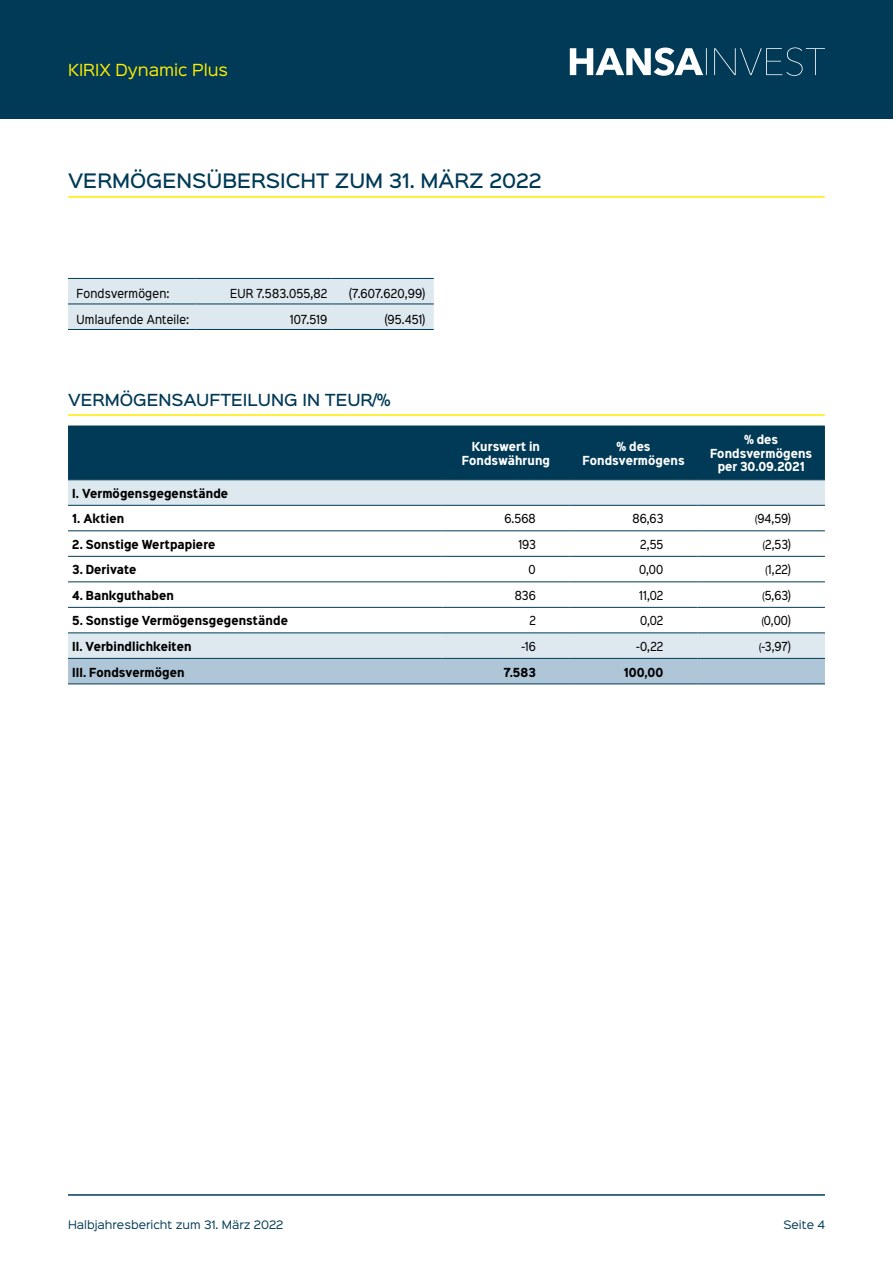
<style>
.page{position:relative;width:893px;height:1263px;background:#fff}
.page>*{position:absolute;margin:0;border:0;box-sizing:border-box;transform-origin:0 0}
.t1{font:500 18px "Sinkin Sans 500";color:#003a56}
.t2{font:500 15px "Sinkin Sans 500";color:#003a56}
.t3{font:15px "Sinkin Sans 400";color:#ffed00}
.t4{font:11.25px "Sinkin Sans Narrow W01 400 Rg";letter-spacing:.01em;color:#000}
.t5{font:700 11.25px "Sinkin Sans Narrow W01 700";letter-spacing:.01em;color:#000}
.t6{font:700 11.25px/13.5px "Sinkin Sans Narrow W01 700";letter-spacing:.005em;color:#fff;text-align:center}
.t7{font:10.5px "Sinkin Sans 400";color:#003a56}
.s1{font-size:9px}
</style>
<div class="page">
<div style="left:0;top:0;width:893px;height:119px;background:#003a56"></div>
<svg style="left:570px;top:47px;width:255px;height:29px"></svg>
<hr style="left:68px;top:1194px;width:757px;height:2px;background:#003a56">
<hr style="left:68px;top:196px;width:757px;height:2px;background:#ffed00">
<div style="left:68px;top:425px;width:757px;height:54px;background:#003a56"></div>
<svg style="left:68px;top:480px;width:757px;height:178px"></svg>
<div style="left:68px;top:659px;width:757px;height:24px;background:#aec6d7"></div>
<hr style="left:68px;top:479px;width:374px;height:1px;background:#003a56">
<hr style="left:442px;top:479px;width:128px;height:1px;background:#003a56">
<hr style="left:570px;top:479px;width:127px;height:1px;background:#003a56">
<hr style="left:697px;top:479px;width:128px;height:1px;background:#003a56">
<hr style="left:68px;top:530px;width:374px;height:1px;background:#003a56">
<hr style="left:442px;top:530px;width:128px;height:1px;background:#003a56">
<hr style="left:570px;top:530px;width:127px;height:1px;background:#003a56">
<hr style="left:697px;top:530px;width:128px;height:1px;background:#003a56">
<hr style="left:442px;top:505px;width:128px;height:1px;background:#003a56">
<hr style="left:570px;top:505px;width:127px;height:1px;background:#003a56">
<hr style="left:697px;top:505px;width:128px;height:1px;background:#003a56">
<hr style="left:442px;top:556px;width:128px;height:1px;background:#003a56">
<hr style="left:570px;top:556px;width:127px;height:1px;background:#003a56">
<hr style="left:697px;top:556px;width:128px;height:1px;background:#003a56">
<hr style="left:442px;top:581px;width:128px;height:1px;background:#003a56">
<hr style="left:570px;top:581px;width:127px;height:1px;background:#003a56">
<hr style="left:697px;top:581px;width:128px;height:1px;background:#003a56">
<hr style="left:442px;top:607px;width:128px;height:1px;background:#003a56">
<hr style="left:570px;top:607px;width:127px;height:1px;background:#003a56">
<hr style="left:697px;top:607px;width:128px;height:1px;background:#003a56">
<hr style="left:442px;top:632px;width:128px;height:1px;background:#003a56">
<hr style="left:570px;top:632px;width:127px;height:1px;background:#003a56">
<hr style="left:697px;top:632px;width:128px;height:1px;background:#003a56">
<hr style="left:68px;top:505px;width:374px;height:1px;background:#003a56">
<hr style="left:68px;top:556px;width:374px;height:1px;background:#003a56">
<hr style="left:68px;top:581px;width:374px;height:1px;background:#003a56">
<hr style="left:68px;top:607px;width:374px;height:1px;background:#003a56">
<hr style="left:68px;top:632px;width:374px;height:1px;background:#003a56">
<hr style="left:68px;top:658px;width:374px;height:1px;background:#003a56">
<hr style="left:442px;top:658px;width:128px;height:1px;background:#003a56">
<hr style="left:570px;top:658px;width:127px;height:1px;background:#003a56">
<hr style="left:697px;top:658px;width:128px;height:1px;background:#003a56">
<hr style="left:68px;top:683px;width:374px;height:1px;background:#003a56">
<hr style="left:442px;top:683px;width:128px;height:1px;background:#003a56">
<hr style="left:570px;top:683px;width:127px;height:1px;background:#003a56">
<hr style="left:697px;top:683px;width:128px;height:1px;background:#003a56">
<hr style="left:68px;top:414px;width:757px;height:2px;background:#ffed00">
<div style="left:68px;top:279px;width:366px;height:50px;background:#dde8ef"></div>
<hr style="left:68px;top:304px;width:128px;height:1px;background:#003a56">
<hr style="left:196px;top:304px;width:136px;height:1px;background:#003a56">
<hr style="left:332px;top:304px;width:102px;height:1px;background:#003a56">
<hr style="left:68px;top:278px;width:128px;height:1px;background:#003a56">
<hr style="left:68px;top:329px;width:128px;height:1px;background:#003a56">
<hr style="left:196px;top:278px;width:136px;height:1px;background:#003a56">
<hr style="left:332px;top:278px;width:102px;height:1px;background:#003a56">
<hr style="left:196px;top:329px;width:136px;height:1px;background:#003a56">
<hr style="left:332px;top:329px;width:102px;height:1px;background:#003a56">
<h2 class="t3" style="left:68px;top:57px;width:162px">KIRIX Dynamic Plus</h2>
<h1 class="t1" style="left:68px;top:165px;width:475px">VERMÖGENSÜBERSICHT ZUM 31. März 2022</h1>
<p class="t4" style="left:77px;top:286px;width:94px">Fondsvermögen:</p>
<p class="t4" style="left:230px;top:286px;width:99px">EUR 7.583.055,82</p>
<p class="t4" style="left:349px;top:286px;width:78px">(7.607.620,99)</p>
<p class="t4" style="left:77px;top:311px;width:114px">Umlaufende Anteile:</p>
<p class="t4" style="left:290px;top:311px;width:39px">107.519</p>
<p class="t4" style="left:385px;top:311px;width:42px">(95.451)</p>
<h2 class="t2" style="left:68px;top:387px;width:324px">VERMÖGENSAUFTEILUNG IN TEUR/%</h2>
<p class="t6" style="left:462px;top:439px;width:90px">Kurswert in<br>Fondswährung</p>
<p class="t6" style="left:583px;top:439px;width:104px">% des<br>Fondsvermögens</p>
<p class="t6" style="left:710px;top:432px;width:104px">% des<br>Fondsvermögens per 30.09.2021</p>
<p class="t5" style="left:72px;top:485px;width:157px">I. Vermögensgegenstände</p>
<p class="t5" style="left:72px;top:511px;width:53px">1. Aktien</p>
<p class="t4" style="left:504px;top:511px;width:33px">6.568</p>
<p class="t4" style="left:633px;top:511px;width:32px">86,63</p>
<p class="t4" style="left:755px;top:511px;width:37px"><span class="s1">(</span>94,59)</p>
<p class="t5" style="left:72px;top:536px;width:145px">2. Sonstige Wertpapiere</p>
<p class="t4" style="left:518px;top:536px;width:19px">193</p>
<p class="t4" style="left:640px;top:536px;width:25px">2,55</p>
<p class="t4" style="left:763px;top:536px;width:30px"><span class="s1">(</span>2,53)</p>
<p class="t5" style="left:72px;top:562px;width:66px">3. Derivate</p>
<p class="t4" style="left:529px;top:562px;width:9px">0</p>
<p class="t4" style="left:639px;top:562px;width:26px">0,00</p>
<p class="t4" style="left:766px;top:562px;width:27px"><span class="s1">(</span>1,22)</p>
<p class="t5" style="left:72px;top:587px;width:103px">4. Bankguthaben</p>
<p class="t4" style="left:515px;top:587px;width:22px">836</p>
<p class="t4" style="left:639px;top:587px;width:26px">11,02</p>
<p class="t4" style="left:762px;top:587px;width:30px"><span class="s1">(</span>5,63)</p>
<p class="t5" style="left:72px;top:613px;width:217px">5. Sonstige Vermögensgegenstände</p>
<p class="t4" style="left:529px;top:613px;width:8px">2</p>
<p class="t4" style="left:640px;top:613px;width:25px">0,02</p>
<p class="t4" style="left:762px;top:613px;width:31px"><span class="s1">(</span>0,00)</p>
<p class="t5" style="left:72px;top:638px;width:121px">II. Verbindlichkeiten</p>
<p class="t4" style="left:521px;top:638px;width:16px">-16</p>
<p class="t4" style="left:636px;top:638px;width:29px">-0,22</p>
<p class="t4" style="left:759px;top:638px;width:33px"><span class="s1">(</span>-3,97)</p>
<p class="t5" style="left:72px;top:664px;width:114px">III. Fondsvermögen</p>
<p class="t5" style="left:504px;top:664px;width:34px">7.583</p>
<p class="t5" style="left:624px;top:664px;width:41px">100,00</p>
<p class="t7" style="left:68px;top:1216px;width:217px">Halbjahresbericht zum 31. März 2022</p>
<p class="t7" style="left:783px;top:1216px;width:43px">Seite 4</p>
</div>
